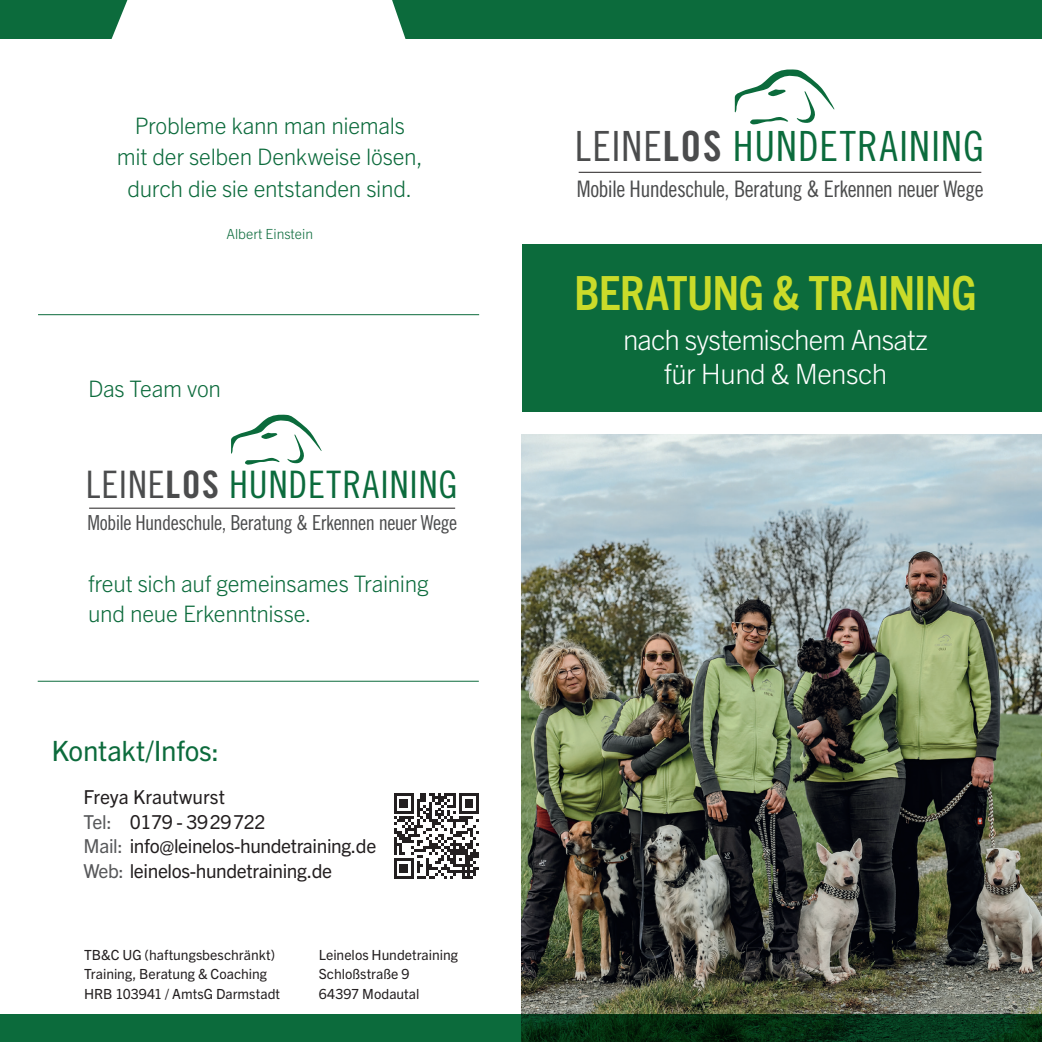
<style>
.page{position:relative;width:1042px;height:1042px;background:#fff}
.page>*{position:absolute;margin:0;border:0;box-sizing:border-box;transform-origin:0 0}
.t1{font:700 condensed 47.25px "Trade Gothic Next LT Pro";letter-spacing:-.015em;color:#cadb2a}
.t2{font:41.65px "Trade Gothic Cond Eighteen";letter-spacing:.025em;color:#0b6b3c}
.t3{font:37.8px "Trade Gothic Cond Eighteen";letter-spacing:.025em;color:#0b6b3c}
.t4{font:300 28px/33.6px "Trade Gothic Next LT Pro";letter-spacing:-.025em;color:#fff;text-align:center}
.t5{font:28px "Trade Gothic Next LT Pro";letter-spacing:-.01em;color:#0c6b3c}
.t6{font:300 22.75px/31.5px "Trade Gothic Next LT Pro";letter-spacing:-.015em;color:#0c6b3c;text-align:center}
.t7{font:22.75px "Trade Gothic Cond Eighteen";letter-spacing:-.025em;color:#4b4c4d}
.t8{font:20.65px "Trade Gothic Cond Eighteen";letter-spacing:-.025em;color:#4b4c4d}
.t9{font:19.25px/24.8px "Trade Gothic Next LT Pro";letter-spacing:-.02em;color:#231f20}
.t10{font:14px "Trade Gothic Next LT Pro";color:#231f20}
.t11{font:300 14px "Trade Gothic Next LT Pro";color:#0c6b3c}
.s1{color:#4b4c4d}
.s2{font-family:"Trade Gothic Bold Cond Twenty";color:#4b4c4d}
.s3{color:#57585a}
</style>
<div class="page">
<div style="left:0;top:0;width:1042px;height:38px;background:#0c6b3c"></div>
<hr style="left:89px;top:508px;width:366px;height:1px;background:#231f20">
<svg style="left:231px;top:414px;width:91px;height:51px"></svg>
<hr style="left:579px;top:172px;width:402px;height:1px;background:#231f20">
<svg style="left:735px;top:69px;width:99px;height:56px"></svg>
<svg style="left:108px;top:0;width:301px;height:39px;background:#edf4f0"></svg>
<hr style="left:38px;top:681px;width:441px;height:1px;background:#0c6b3c">
<hr style="left:38px;top:314px;width:441px;height:1px;background:#0c6b3c">
<img style="left:521px;top:434px;width:521px;height:580px">
<svg style="left:0;top:1014px;width:1042px;height:28px;background:#084d28"></svg>
<svg style="left:394px;top:878px;width:79px;height:1px"></svg>
<svg style="left:394px;top:793px;width:85px;height:85px"></svg>
<div style="left:522px;top:244px;width:520px;height:168px;background:#0c6b3c"></div>
<p class="t6" style="left:117px;top:108px;width:308px">Probleme kann man niemals mit der selben Denkweise lösen, durch die sie entstanden sind.</p>
<p class="t11" style="left:226px;top:224px;width:88px">Albert Einstein</p>
<p class="t6" style="left:88px;top:372px;width:134px">Das Team von</p>
<h3 class="t3" style="left:86px;top:462px;width:373px"><span class="s1">LEINE</span><span class="s2">LOS</span> HUNDETRAINING</h3>
<p class="t8" style="left:87px;top:511px;width:371px">Mobile Hundeschule, Beratung &amp; Erkennen neuer Wege</p>
<p class="t6" style="left:88px;top:567px;width:342px;line-height:29.8px;text-align:left">freut sich auf gemeinsames Training und neue Erkenntnisse.</p>
<p class="t5" style="left:51px;top:731px;width:169px">Kontakt/Infos:</p>
<p class="t9" style="left:84px;top:783px;width:294px">Freya Krautwurst<br><span class="s3">Tel:</span> 0179 - 3929722<br><span class="s3">Mail:</span> info@leinelos-hundetraining.de<br><span class="s3">Web:</span> leinelos-hundetraining.de</p>
<p class="t10" style="left:84px;top:944px;width:193px">TB&amp;C UG (haftungsbeschränkt)</p>
<p class="t10" style="left:319px;top:944px;width:141px">Leinelos Hundetraining</p>
<p class="t10" style="left:84px;top:964px;width:184px">Training, Beratung &amp; Coaching</p>
<p class="t10" style="left:319px;top:964px;width:92px">Schloßstraße 9</p>
<p class="t10" style="left:84px;top:984px;width:197px">HRB 103941 / AmtsG Darmstadt</p>
<p class="t10" style="left:319px;top:984px;width:102px">64397 Modautal</p>
<h2 class="t2" style="left:575px;top:121px;width:410px"><span class="s1">LEINE</span><span class="s2">LOS</span> HUNDETRAINING</h2>
<p class="t7" style="left:577px;top:175px;width:408px">Mobile Hundeschule, Beratung &amp; Erkennen neuer Wege</p>
<h1 class="t1" style="left:574px;top:260px;width:404px">BERATUNG &amp; TRAINING</h1>
<p class="t4" style="left:623px;top:321px;width:306px">nach systemischem Ansatz für Hund &amp; Mensch</p>
</div>
